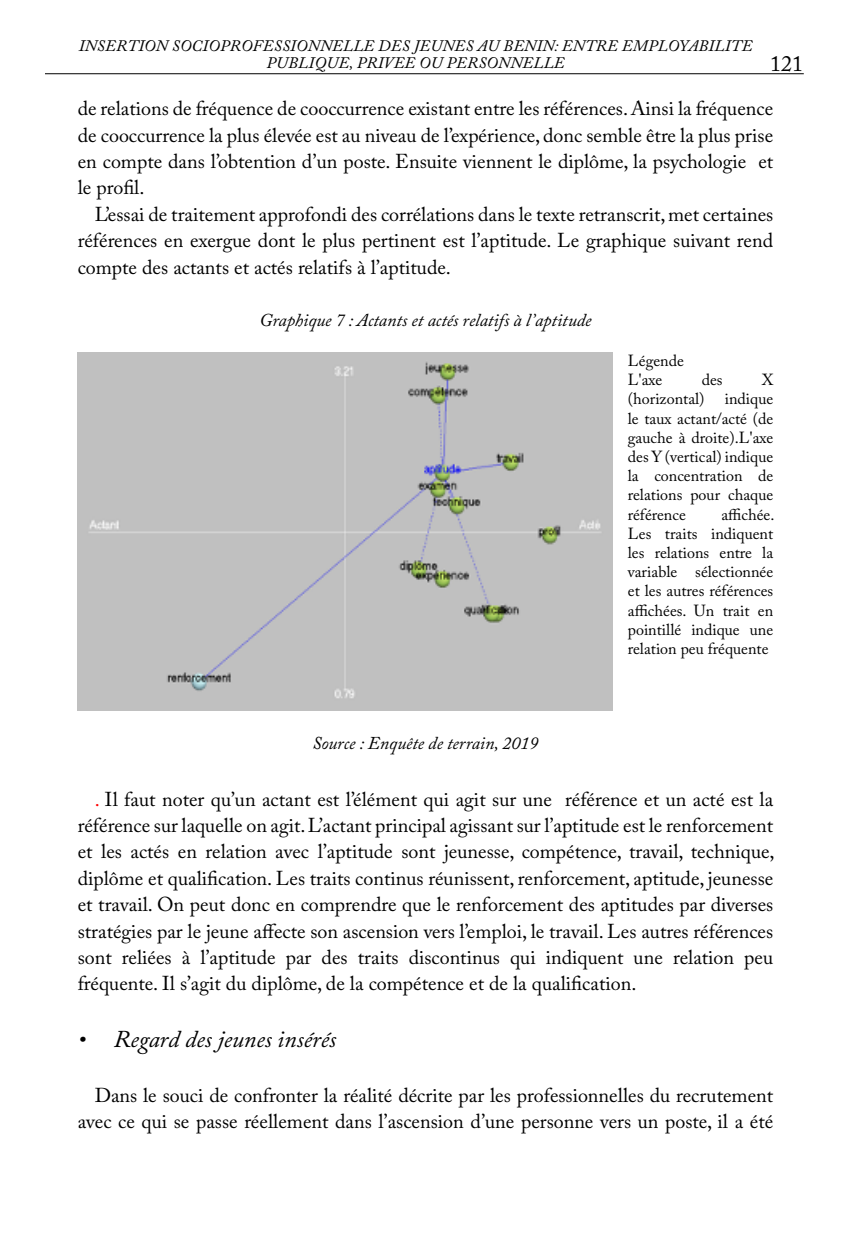
<style>
.page{position:relative;width:851px;height:1248px;background:#fff}
.page>*{position:absolute;margin:0;border:0;box-sizing:border-box;transform-origin:0 0}
.t1{font:italic 24px "Adobe Caslon Pro";color:#000}
.t2{font:22px "Adobe Caslon Pro";color:#000}
.t3{font:20px/26.4px "Adobe Caslon Pro";color:#000;text-align:justify}
.t4{font:italic 18px "Adobe Caslon Pro";color:#000}
.t5{font:16px/19.2px "Adobe Caslon Pro";color:#000;text-align:justify}
.t6{font:italic 16px/16.8px "Adobe Caslon Pro";letter-spacing:.015em;color:#000;text-align:center}
.s1{color:#f00}
</style>
<div class="page">
<hr style="left:45px;top:73px;width:758px;height:1px;background:#000">
<div style="left:78px;top:353px;width:534px;height:357px;background:#c0c0c0"></div>
<p class="t6" style="left:79px;top:37px;width:675px">INSERTION SOCIOPROFESSIONNELLE DES JEUNES AU BENIN: ENTRE EMPLOYABILITE<br>PUBLIQUE, PRIVEE OU PERSONNELLE</p>
<p class="t3" style="left:78px;top:95px;width:697px">de relations de fréquence de cooccurrence existant entre les références. Ainsi la fréquence de cooccurrence la plus élevée est au niveau de l’expérience, donc semble être la plus prise en compte dans l’obtention d’un poste. Ensuite viennent le diplôme, la psychologie et le profil.</p>
<p class="t3" style="left:78px;top:201px;width:697px;text-indent:17px">L’essai de traitement approfondi des corrélations dans le texte retranscrit, met certaines références en exergue dont le plus pertinent est l’aptitude. Le graphique suivant rend compte des actants et actés relatifs à l’aptitude.</p>
<p class="t4" style="left:259px;top:310px;width:333px">Graphique 7 : Actants et actés relatifs à l’aptitude</p>
<p class="t5" style="left:627px;top:351px;width:57px">Légende<br>L'axe</p>
<p class="t2" style="left:769px;top:50px;width:34px">121</p>
<p class="t5" style="left:701px;top:370px;width:22px">des</p>
<p class="t5" style="left:762px;top:370px;width:13px">X</p>
<p class="t5" style="left:627px;top:389px;width:78px">(horizontal)</p>
<p class="t5" style="left:627px;top:389px;width:147px;text-indent:97px">indique le taux actant/acté (de gauche à droite).L'axe des Y (vertical) indique la concentration de relations pour chaque référence</p>
<p class="t5" style="left:627px;top:504px;width:148px;text-indent:94px">affichée.<br>Les traits indiquent les relations entre la variable sélectionnée et les autres références affichées. Un trait en pointillé indique une relation peu fréquente</p>
<p class="t4" style="left:312px;top:732px;width:228px">Source : Enquête de terrain, 2019</p>
<p class="t3" style="left:78px;top:785px;width:698px;text-indent:17px"><span class="s1">.</span> Il faut noter qu’un actant est l’élément qui agit sur une référence et un acté est la référence sur laquelle on agit. L’actant principal agissant sur l’aptitude est le renforcement et les actés en relation avec l’aptitude sont jeunesse, compétence, travail, technique, diplôme et qualification. Les traits continus réunissent, renforcement, aptitude, jeunesse et travail. On peut donc en comprendre que le renforcement des aptitudes par diverses stratégies par le jeune affecte son ascension vers l’emploi, le travail. Les autres références sont reliées à l’aptitude par des traits discontinus qui indiquent une relation peu fréquente. Il s’agit du diplôme, de la compétence et de la qualification.</p>
<p class="t1" style="left:78px;top:1024px;width:260px">• Regard des jeunes insérés</p>
<p class="t3" style="left:78px;top:1081px;width:697px;text-align:right">Dans le souci de confronter la réalité décrite par les professionnelles du recrutement avec ce qui se passe réellement dans l’ascension d’une personne vers un poste, il a été</p>
</div>
